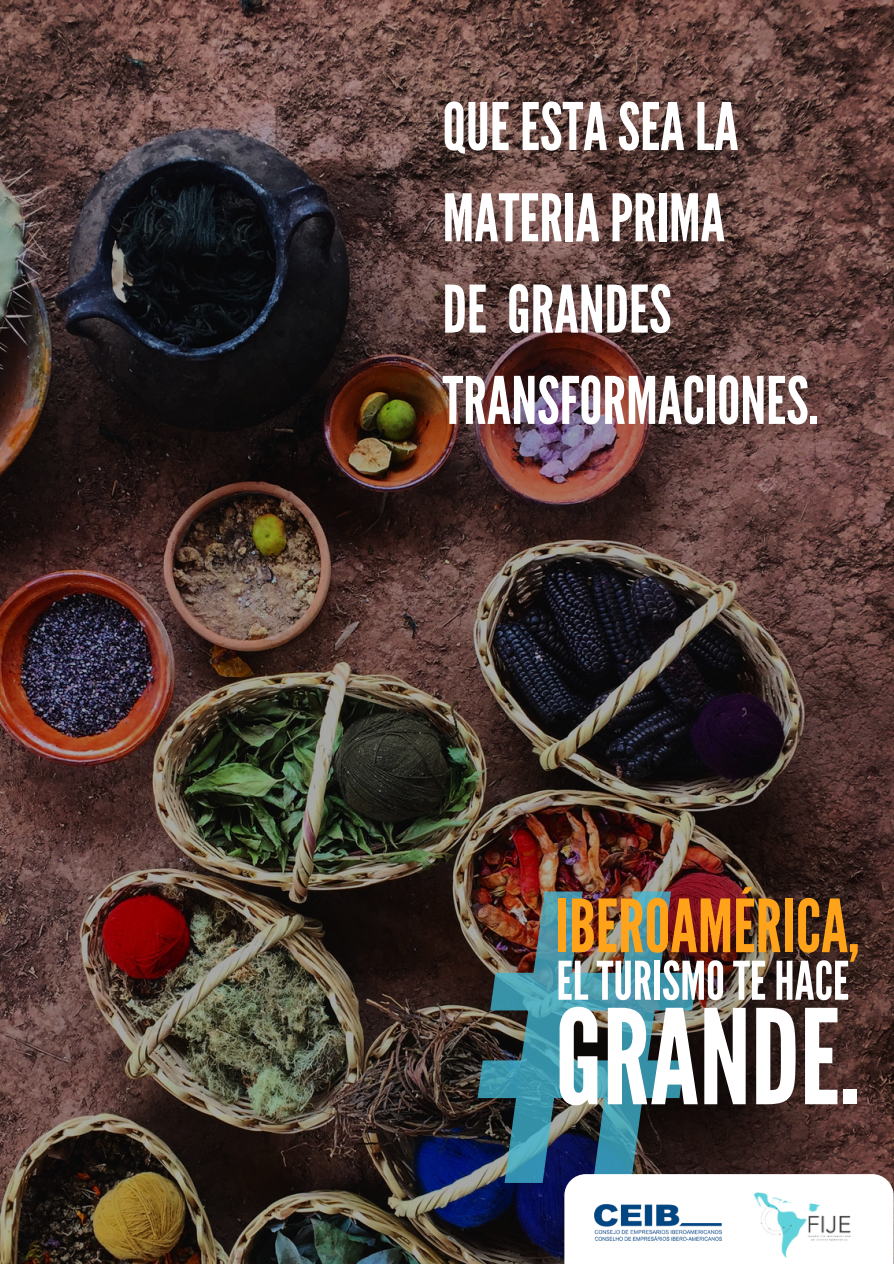
<style>
.page{position:relative;width:894px;height:1264px;background:#fff}
.page>*{position:absolute;margin:0;border:0;box-sizing:border-box;transform-origin:0 0}
.t1{font:396.3px "League Gothic";color:#41b8d5}
.t2{font:131.25px "League Gothic";color:#fff}
.t3{font:73.05px "League Gothic";color:#ffa31a}
.t4{font:65.4px/91.2px "League Gothic";color:#fff}
.t5{font:53.1px "League Gothic";color:#fff}
</style>
<div class="page">
<img style="left:0;top:0;width:893px;height:1263px">
<div style="left:564px;top:1174px;width:329px;height:89px;background:#fff"></div>
<img style="left:594px;top:1204px;width:127px;height:36px">
<img style="left:753px;top:1192px;width:98px;height:66px">
<h3 class="t4" style="left:442px;top:82px;width:378px">QUE ESTASEALA<br>MATERIAPRIMA<br>DE GRANDES<br>TRANSFORMACIONES.</h3>
<h2 class="t3" style="left:555px;top:883px;width:305px">IBEROAMÉRICA,</h2>
<p class="t5" style="left:556px;top:950px;width:294px">ELTURISMOTEHACE</p>
<h1 class="t1" style="left:468px;top:812px;width:240px">#</h1>
<p class="t2" style="left:555px;top:981px;width:307px">GRANDE.</p>
</div>
